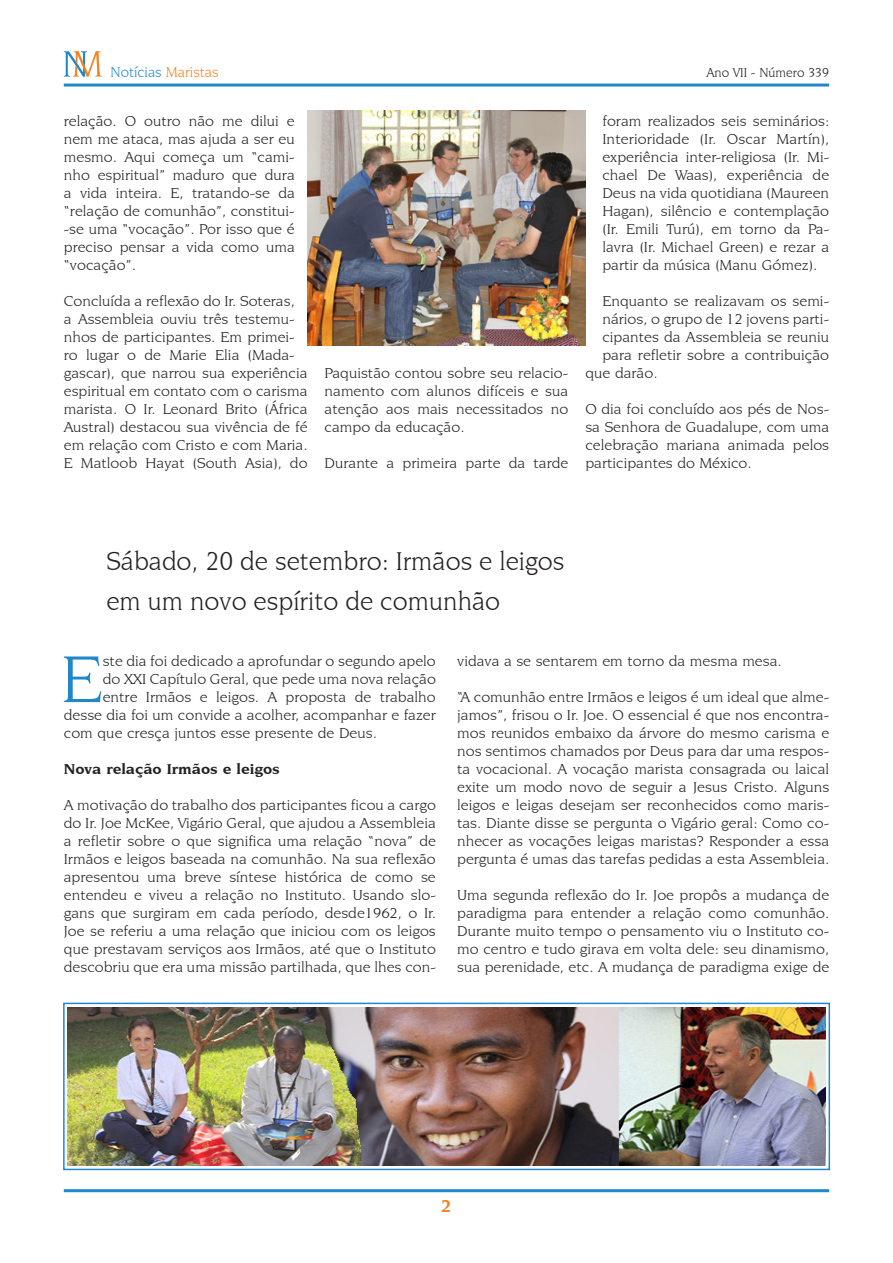
<style>
.page{position:relative;width:893px;height:1263px;background:#fff}
.page>*{position:absolute;margin:0;border:0;box-sizing:border-box;transform-origin:0 0}
.paragrafo4ComMaiuscu{font:70.2px "Novarese IT Cby BT";color:#2088c9;scale:1.07 1}
.Sottotitolo{font:27px "Novarese IT Cby BT";color:#231f20}
.Normale{font:700 18px "Novarese IT Cby BT";color:#f58220}
.paragrafo4{font:15px/18px "Novarese IT Cby BT";color:#231f20;text-align:justify;scale:1.07 1}
.paragrafo4ComMaiuscu-2{font:15px "Novarese IT Cby BT";color:#231f20;scale:1.07 1}
.paragrafo4-2{font:700 15px "Novarese IT Cby BT";color:#231f20;scale:1.07 1}
.Normale-2{font:15px "Novarese IT Cby BT";color:#2088c9}
.Normale-3{font:13.5px "Novarese IT Cby BT";color:#231f20}
.s1{color:#f58220}
</style>
<div class="page">
<hr style="left:64px;top:84px;width:765px;height:3px;background:#2088c9">
<hr style="left:64px;top:1189px;width:765px;height:3px;background:#2088c9">
<svg style="left:64px;top:51px;width:38px;height:26px"></svg>
<img style="left:68px;top:1007px;width:757px;height:158px">
<div style="left:63px;top:1003px;width:767px;height:167px;border:2px solid #2088c9"></div>
<img style="left:308px;top:111px;width:277px;height:234px">
<p class="Normale-2" style="left:111px;top:63px;width:110px">Notícias <span class="s1">Maristas</span></p>
<p class="Normale-3" style="left:706px;top:64px;width:124px">Ano VII - Número 339</p>
<p class="paragrafo4" style="left:64px;top:112px;width:217px">relação. O outro não me dilui e nem me ataca, mas ajuda a ser eu mesmo. Aqui começa um “cami&shy;nho espiritual” maduro que dura a vida inteira. E, tratando-se da “relação de comunhão”, constitui--se uma “vocação”. Por isso que é preciso pensar a vida como uma “vocação”.</p>
<p class="paragrafo4" style="left:64px;top:292px;width:229px;text-align:left">Concluída a reflexão do Ir. Soteras,<br>a Assembleia ouviu três testemu&shy;nhos de participantes. Em primei&shy;ro lugar o de Marie Elia (Mada&shy;gascar), que narrou sua experiência espiritual em contato com o carisma marista. O Ir. Leonard Brito (África Austral) destacou sua vivência de fé em relação com Cristo e com Maria.<br>E Matloob Hayat (South Asia), do</p>
<p class="paragrafo4" style="left:325px;top:364px;width:229px">Paquistão contou sobre seu relacio&shy;namento com alunos difíceis e sua atenção aos mais necessitados no campo da educação.</p>
<p class="paragrafo4" style="left:325px;top:454px;width:229px">Durante a primeira parte da tarde</p>
<p class="paragrafo4" style="left:602px;top:112px;width:213px">foram realizados seis seminários:<br>Interioridade (Ir. Oscar Martín), experiência inter-religiosa (Ir. Mi&shy;chael De Waas), experiência de Deus na vida quotidiana (Maureen Hagan), silêncio e contemplação (Ir. Emili Turú), em torno da Pa&shy;lavra (Ir. Michael Green) e rezar a partir da música (Manu Gómez).</p>
<p class="paragrafo4" style="left:602px;top:292px;width:213px">Enquanto se realizavam os semi-</p>
<p class="paragrafo4" style="left:602px;top:310px;width:213px">nários, o grupo de 12 jovens parti-</p>
<p class="paragrafo4" style="left:602px;top:328px;width:213px">cipantes da Assembleia se reuniu</p>
<p class="paragrafo4" style="left:602px;top:346px;width:213px">para refletir sobre a contribuição</p>
<p class="paragrafo4" style="left:585px;top:364px;width:69px">que darão.</p>
<p class="paragrafo4" style="left:585px;top:400px;width:229px">O dia foi concluído aos pés de Nos&shy;sa Senhora de Guadalupe, com uma celebração mariana animada pelos participantes do México.</p>
<p class="Sottotitolo" style="left:106px;top:545px;width:460px">Sábado, 20 de setembro: Irmãos e leigos</p>
<p class="Sottotitolo" style="left:106px;top:585px;width:395px">em um novo espírito de comunhão</p>
<p class="paragrafo4ComMaiuscu" style="left:61px;top:637px;width:41px">E</p>
<p class="paragrafo4ComMaiuscu-2" style="left:103px;top:652px;width:313px">ste dia foi dedicado a aprofundar o segundo apelo</p>
<p class="paragrafo4ComMaiuscu-2" style="left:103px;top:670px;width:313px">do XXI Capítulo Geral, que pede uma nova relação</p>
<p class="paragrafo4ComMaiuscu-2" style="left:103px;top:688px;width:313px">entre Irmãos e leigos. A proposta de trabalho</p>
<p class="paragrafo4ComMaiuscu-2" style="left:64px;top:706px;width:349px">desse dia foi um convide a acolher, acompanhar e fazer</p>
<p class="paragrafo4ComMaiuscu-2" style="left:64px;top:724px;width:294px">com que cresça juntos esse presente de Deus.</p>
<p class="paragrafo4-2" style="left:64px;top:760px;width:203px">Nova relação Irmãos e leigos</p>
<p class="paragrafo4" style="left:64px;top:796px;width:349px">A motivação do trabalho dos participantes ficou a cargo do Ir. Joe McKee, Vigário Geral, que ajudou a Assembleia a refletir sobre o que significa uma relação “nova” de Irmãos e leigos baseada na comunhão. Na sua reflexão apresentou uma breve síntese histórica de como se entendeu e viveu a relação no Instituto. Usando slo&shy;gans que surgiram em cada período, desde1962, o Ir.<br>Joe se referiu a uma relação que iniciou com os leigos que prestavam serviços aos Irmãos, até que o Instituto descobriu que era uma missão partilhada, que lhes con-</p>
<p class="paragrafo4" style="left:457px;top:652px;width:305px">vidava a se sentarem em torno da mesma mesa.</p>
<p class="paragrafo4" style="left:457px;top:688px;width:349px">“A comunhão entre Irmãos e leigos é um ideal que alme&shy;jamos”, frisou o Ir. Joe. O essencial é que nos encontra&shy;mos reunidos embaixo da árvore do mesmo carisma e nos sentimos chamados por Deus para dar uma respos&shy;ta vocacional. A vocação marista consagrada ou laical exite um modo novo de seguir a Jesus Cristo. Alguns leigos e leigas desejam ser reconhecidos como maris&shy;tas. Diante disse se pergunta o Vigário geral: Como co&shy;nhecer as vocações leigas maristas? Responder a essa pergunta é umas das tarefas pedidas a esta Assembleia.</p>
<p class="paragrafo4" style="left:457px;top:886px;width:349px">Uma segunda reflexão do Ir. Joe propôs a mudança de paradigma para entender a relação como comunhão.<br>Durante muito tempo o pensamento viu o Instituto co&shy;mo centro e tudo girava em volta dele: seu dinamismo, sua perenidade, etc. A mudança de paradigma exige de</p>
<p class="Normale" style="left:441px;top:1195px;width:12px">2</p>
</div>
